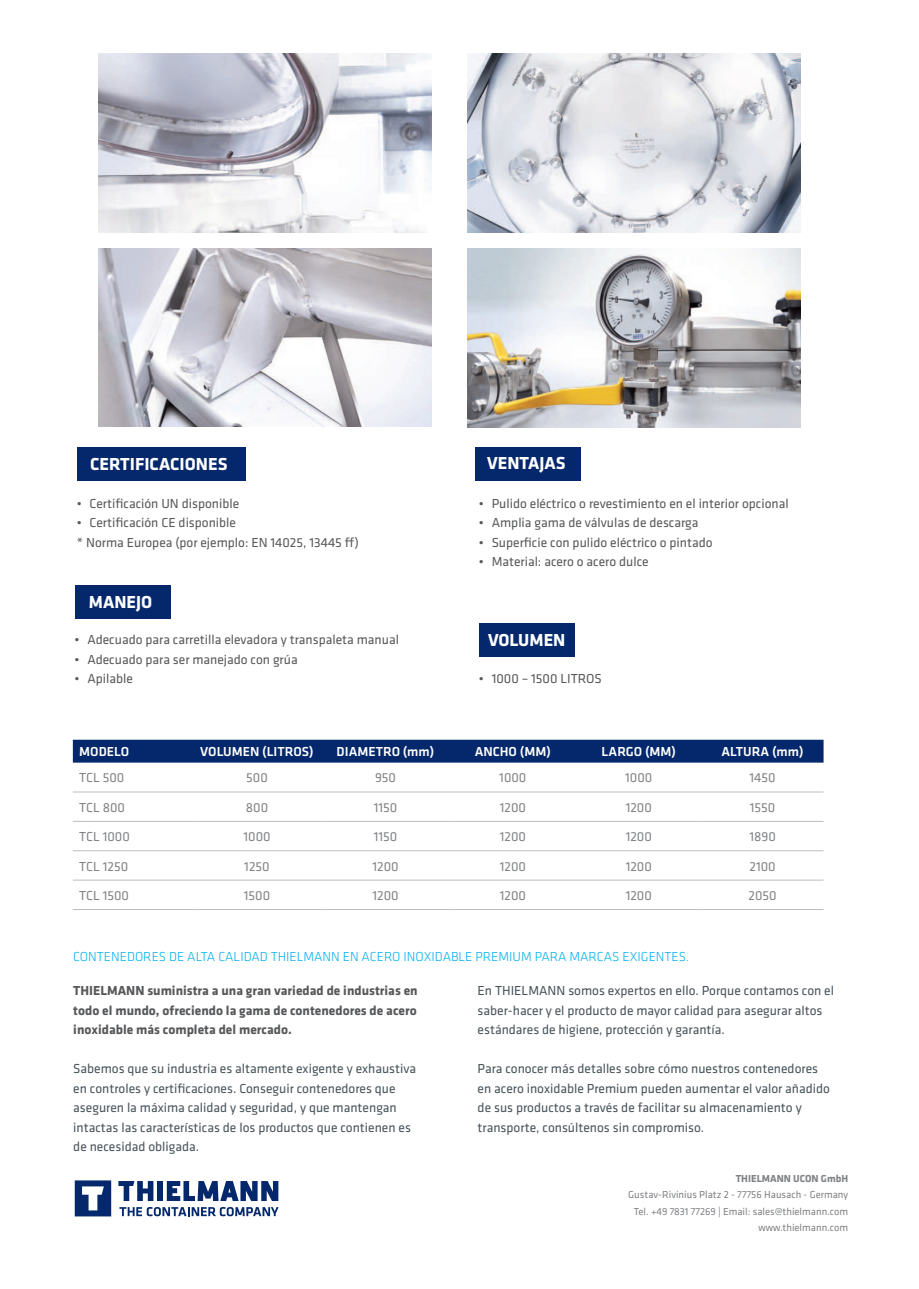
<style>
.page{position:relative;width:919px;height:1289px;background:#fff}
.page>*{position:absolute;margin:0;border:0;box-sizing:border-box;transform-origin:0 0}
.t1{font:700 18px "Klavika";color:#fff}
.t2{font:13.5px/19.5px "Klavika";color:#475359}
.t3{font:13.5px "Klavika";color:#57585a}
.t4{font:13.5px "Klavika";color:#808285}
.Tit_Parrafo{font:700 13.5px/19.5px "Klavika";color:#57585a;text-align:justify}
.Entradilla{font:300 13.5px "Klavika";color:#00aeef}
.t5{font:500 13.5px "Klavika";color:#fff}
.t6{font:10.5px "Klavika";color:#808285}
.t7{font:700 10.5px "Klavika";color:#808285}
</style>
<div class="page">
<svg style="left:75px;top:1180px;width:36px;height:36px"></svg>
<svg style="left:118px;top:1181px;width:35px;height:19px"></svg>
<div style="left:157px;top:1180px;width:6px;height:20px;background:#04286b"></div>
<svg style="left:167px;top:1181px;width:111px;height:19px"></svg>
<svg style="left:119px;top:1207px;width:159px;height:9px"></svg>
<div style="left:73px;top:739px;width:750px;height:23px;background:#04286b"></div>
<hr style="left:73px;top:791px;width:120px;height:1px;background:#bcbdc0">
<hr style="left:193px;top:791px;width:128px;height:1px;background:#bcbdc0">
<hr style="left:321px;top:791px;width:128px;height:1px;background:#bcbdc0">
<hr style="left:449px;top:791px;width:127px;height:1px;background:#bcbdc0">
<hr style="left:576px;top:791px;width:125px;height:1px;background:#bcbdc0">
<hr style="left:701px;top:791px;width:122px;height:1px;background:#bcbdc0">
<hr style="left:73px;top:821px;width:120px;height:1px;background:#bcbdc0">
<hr style="left:193px;top:821px;width:128px;height:1px;background:#bcbdc0">
<hr style="left:321px;top:821px;width:128px;height:1px;background:#bcbdc0">
<hr style="left:449px;top:821px;width:127px;height:1px;background:#bcbdc0">
<hr style="left:576px;top:821px;width:125px;height:1px;background:#bcbdc0">
<hr style="left:701px;top:821px;width:122px;height:1px;background:#bcbdc0">
<hr style="left:73px;top:850px;width:120px;height:1px;background:#bcbdc0">
<hr style="left:193px;top:850px;width:128px;height:1px;background:#bcbdc0">
<hr style="left:321px;top:850px;width:128px;height:1px;background:#bcbdc0">
<hr style="left:449px;top:850px;width:127px;height:1px;background:#bcbdc0">
<hr style="left:576px;top:850px;width:125px;height:1px;background:#bcbdc0">
<hr style="left:701px;top:850px;width:122px;height:1px;background:#bcbdc0">
<hr style="left:73px;top:879px;width:120px;height:1px;background:#bcbdc0">
<hr style="left:193px;top:879px;width:128px;height:1px;background:#bcbdc0">
<hr style="left:321px;top:879px;width:128px;height:1px;background:#bcbdc0">
<hr style="left:449px;top:879px;width:127px;height:1px;background:#bcbdc0">
<hr style="left:576px;top:879px;width:125px;height:1px;background:#bcbdc0">
<hr style="left:701px;top:879px;width:122px;height:1px;background:#bcbdc0">
<hr style="left:73px;top:909px;width:120px;height:1px;background:#bcbdc0">
<hr style="left:193px;top:909px;width:128px;height:1px;background:#bcbdc0">
<hr style="left:321px;top:909px;width:128px;height:1px;background:#bcbdc0">
<hr style="left:449px;top:909px;width:127px;height:1px;background:#bcbdc0">
<hr style="left:576px;top:909px;width:125px;height:1px;background:#bcbdc0">
<hr style="left:701px;top:909px;width:122px;height:1px;background:#bcbdc0">
<img style="left:99px;top:54px;width:332px;height:178px">
<img style="left:99px;top:249px;width:332px;height:178px">
<img style="left:467px;top:249px;width:333px;height:178px">
<img style="left:467px;top:54px;width:333px;height:178px">
<div style="left:475px;top:447px;width:105px;height:33px;background:#04286b"></div>
<div style="left:75px;top:585px;width:95px;height:34px;background:#04286b"></div>
<div style="left:77px;top:447px;width:168px;height:33px;background:#04286b"></div>
<div style="left:479px;top:623px;width:95px;height:34px;background:#04286b"></div>
<p class="t1" style="left:90px;top:451px;width:139px">CERTIFICACIONES</p>
<p class="t3" style="left:77px;top:494px;width:164px">• Certificación UN disponible</p>
<p class="t3" style="left:77px;top:513px;width:161px">• Certificación CE disponible</p>
<p class="t3" style="left:77px;top:533px;width:283px">* Norma Europea (por ejemplo: EN 14025, 13445 ff)</p>
<p class="t1" style="left:89px;top:589px;width:65px">MANEJO</p>
<p class="t1" style="left:487px;top:450px;width:80px">VENTAJAS</p>
<p class="t3" style="left:479px;top:494px;width:311px">• Pulido eléctrico o revestimiento en el interior opcional</p>
<p class="t3" style="left:479px;top:513px;width:221px">• Amplia gama de válvulas de descarga</p>
<p class="t3" style="left:479px;top:533px;width:235px">• Superficie con pulido eléctrico o pintado</p>
<p class="t3" style="left:479px;top:552px;width:171px">• Material: acero o acero dulce</p>
<p class="t1" style="left:488px;top:627px;width:79px">VOLUMEN</p>
<p class="t3" style="left:75px;top:630px;width:326px">• Adecuado para carretilla elevadora y transpaleta manual</p>
<p class="t3" style="left:75px;top:650px;width:224px">• Adecuado para ser manejado con grúa</p>
<p class="t3" style="left:75px;top:669px;width:60px">• Apilable</p>
<p class="t3" style="left:479px;top:669px;width:124px">• 1000 – 1500 LITROS</p>
<p class="t5" style="left:79px;top:742px;width:51px">MODELO</p>
<p class="t5" style="left:200px;top:742px;width:115px">VOLUMEN (LITROS)</p>
<p class="t5" style="left:336px;top:742px;width:99px">DIAMETRO (mm)</p>
<p class="t5" style="left:474px;top:742px;width:78px">ANCHO (MM)</p>
<p class="t5" style="left:601px;top:742px;width:76px">LARGO (MM)</p>
<p class="t5" style="left:721px;top:742px;width:83px">ALTURA (mm)</p>
<p class="t4" style="left:79px;top:769px;width:47px">TCL 500</p>
<p class="t4" style="left:246px;top:769px;width:23px">500</p>
<p class="t4" style="left:375px;top:769px;width:22px">950</p>
<p class="t4" style="left:499px;top:769px;width:29px">1000</p>
<p class="t4" style="left:625px;top:769px;width:29px">1000</p>
<p class="t4" style="left:749px;top:769px;width:28px">1450</p>
<p class="t4" style="left:79px;top:798px;width:47px">TCL 800</p>
<p class="t4" style="left:246px;top:798px;width:24px">800</p>
<p class="t4" style="left:373px;top:798px;width:25px">1150</p>
<p class="t4" style="left:499px;top:798px;width:28px">1200</p>
<p class="t4" style="left:625px;top:798px;width:28px">1200</p>
<p class="t4" style="left:749px;top:798px;width:27px">1550</p>
<p class="t4" style="left:79px;top:827px;width:52px">TCL 1000</p>
<p class="t4" style="left:243px;top:827px;width:29px">1000</p>
<p class="t4" style="left:373px;top:827px;width:25px">1150</p>
<p class="t4" style="left:499px;top:827px;width:28px">1200</p>
<p class="t4" style="left:625px;top:827px;width:28px">1200</p>
<p class="t4" style="left:749px;top:827px;width:28px">1890</p>
<p class="t4" style="left:79px;top:857px;width:50px">TCL 1250</p>
<p class="t4" style="left:244px;top:857px;width:27px">1250</p>
<p class="t4" style="left:372px;top:857px;width:28px">1200</p>
<p class="t4" style="left:499px;top:857px;width:28px">1200</p>
<p class="t4" style="left:625px;top:857px;width:28px">1200</p>
<p class="t4" style="left:749px;top:857px;width:28px">2100</p>
<p class="t4" style="left:79px;top:886px;width:51px">TCL 1500</p>
<p class="t4" style="left:244px;top:886px;width:28px">1500</p>
<p class="t4" style="left:372px;top:886px;width:28px">1200</p>
<p class="t4" style="left:499px;top:886px;width:28px">1200</p>
<p class="t4" style="left:625px;top:886px;width:28px">1200</p>
<p class="t4" style="left:748px;top:886px;width:30px">2050</p>
<p class="Entradilla" style="left:73px;top:948px;width:617px">CONTENEDORES DE ALTA CALIDAD THIELMANN EN ACERO INOXIDABLE PREMIUM PARA MARCAS EXIGENTES.</p>
<p class="Tit_Parrafo" style="left:73px;top:980px;width:346px">THIELMANN suministra a una gran variedad de industrias en todo el mundo, ofreciendo la gama de contenedores de acero inoxidable más completa del mercado.</p>
<p class="t2" style="left:73px;top:1058px;width:344px">Sabemos que su industria es altamente exigente y exhaustiva en controles y certificaciones. Conseguir contenedores que aseguren la máxima calidad y seguridad, y que mantengan intactas las características de los productos que contienen es de necesidad obligada.</p>
<p class="t2" style="left:477px;top:980px;width:358px">En THIELMANN somos expertos en ello. Porque contamos con el saber-hacer y el producto de mayor calidad para asegurar altos estándares de higiene, protección y garantía.</p>
<p class="t2" style="left:477px;top:1058px;width:354px">Para conocer más detalles sobre cómo nuestros contenedores en acero inoxidable Premium pueden aumentar el valor añadido de sus productos a través de facilitar su almacenamiento y transporte, consúltenos sin compromiso.</p>
<p class="t7" style="left:735px;top:1170px;width:114px">THIELMANN UCON GmbH</p>
<p class="t6" style="left:628px;top:1187px;width:221px">Gustav-Rivinius Platz 2 - 77756 Hausach - Germany</p>
<p class="t6" style="left:633px;top:1204px;width:216px">Tel. +49 7831 77269 | Email: sales@thielmann.com</p>
<p class="t6" style="left:758px;top:1220px;width:91px">www.thielmann.com</p>
</div>
